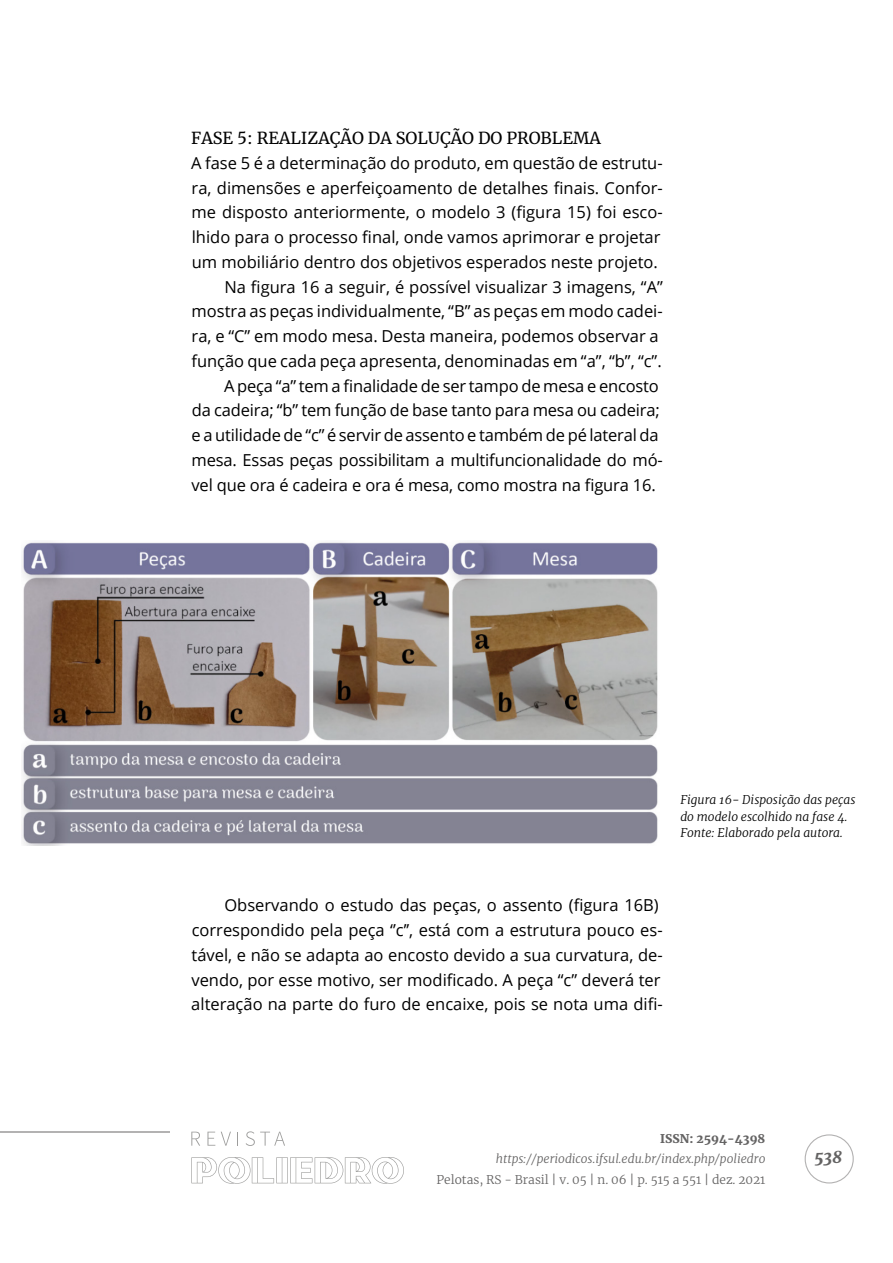
<style>
.page{position:relative;width:893px;height:1263px;background:#fff}
.page>*{position:absolute;margin:0;border:0;box-sizing:border-box;transform-origin:0 0}
.t1{font:16.5px/24.8px "Open Sans";color:#000}
.t2{font:16.5px "Merriweather";color:#000}
.t3{font:italic 900 16.5px "Merriweather";color:#646363}
.t4{font:italic 300 12px/16.5px "Merriweather";color:#000}
.t5{font:italic 300 12px "Merriweather";color:#646363}
.t6{font:300 12px "Merriweather";color:#646363}
.t7{font:900 12px "Merriweather";color:#646363}
</style>
<div class="page">
<div style="left:805px;top:1134px;width:49px;height:49px;border:1px solid #b3b2b2;border-radius:50%"></div>
<svg style="left:191px;top:1157px;width:213px;height:27px"></svg>
<svg style="left:191px;top:1132px;width:9px;height:14px"></svg>
<svg style="left:207px;top:1132px;width:8px;height:14px"></svg>
<svg style="left:221px;top:1132px;width:10px;height:14px"></svg>
<svg style="left:237px;top:1132px;width:1px;height:14px"></svg>
<svg style="left:246px;top:1131px;width:39px;height:15px"></svg>
<hr style="left:0;top:1131px;width:170px;height:1px;background:#b3b2b2">
<img style="left:21px;top:542px;width:637px;height:303px">
<p class="t2" style="left:191px;top:127px;width:411px">FASE 5: REALIZAÇÃO DA SOLUÇÃO DO PROBLEMA</p>
<p class="t1" style="left:191px;top:150px;width:473px">A fase 5 é a determinação do produto, em questão de estrutu-</p>
<p class="t1" style="left:192px;top:175px;width:473px">ra, dimensões e aperfeiçoamento de detalhes finais. Confor-</p>
<p class="t1" style="left:192px;top:200px;width:473px">me disposto anteriormente, o modelo 3 (figura 15) foi esco-</p>
<p class="t1" style="left:192px;top:224px;width:470px">lhido para o processo final, onde vamos aprimorar e projetar</p>
<p class="t1" style="left:192px;top:249px;width:468px">um mobiliário dentro dos objetivos esperados neste projeto.</p>
<p class="t1" style="left:224px;top:274px;width:440px">Na figura 16 a seguir, é possível visualizar 3 imagens, “A”</p>
<p class="t1" style="left:192px;top:299px;width:473px">mostra as peças individualmente, “B” as peças em modo cadei-</p>
<p class="t1" style="left:192px;top:323px;width:469px">ra, e “C” em modo mesa. Desta maneira, podemos observar a</p>
<p class="t1" style="left:191px;top:348px;width:472px">função que cada peça apresenta, denominadas em “a”, “b”, “c”.</p>
<p class="t1" style="left:224px;top:373px;width:436px">A peça “a” tem a finalidade de ser tampo de mesa e encosto</p>
<p class="t1" style="left:192px;top:398px;width:470px">da cadeira; “b” tem função de base tanto para mesa ou cadeira;</p>
<p class="t1" style="left:192px;top:422px;width:469px">e a utilidade de “c” é servir de assento e também de pé lateral da</p>
<p class="t1" style="left:192px;top:447px;width:473px">mesa. Essas peças possibilitam a multifuncionalidade do mó-</p>
<p class="t1" style="left:191px;top:472px;width:466px">vel que ora é cadeira e ora é mesa, como mostra na figura 16.</p>
<p class="t4" style="left:680px;top:791px;width:177px">Figura 16- Disposição das peças do modelo escolhido na fase 4.<br>Fonte: Elaborado pela autora.</p>
<p class="t1" style="left:191px;top:893px;width:473px;text-indent:33px">Observando o estudo das peças, o assento (figura 16B) correspondido pela peça ‘’c’’, está com a estrutura pouco es&shy;tável, e não se adapta ao encosto devido a sua curvatura, de&shy;vendo, por esse motivo, ser modificado. A peça “c” deverá ter alteração na parte do furo de encaixe, pois se nota uma difi-</p>
<p class="t7" style="left:660px;top:1130px;width:107px">ISSN: 2594-4398</p>
<p class="t5" style="left:496px;top:1151px;width:271px">https://periodicos.ifsul.edu.br/index.php/poliedro</p>
<p class="t6" style="left:437px;top:1171px;width:330px">Pelotas, RS - Brasil | v. 05 | n. 06 | p. 515 a 551 | dez. 2021</p>
<p class="t3" style="left:814px;top:1146px;width:30px">538</p>
</div>
